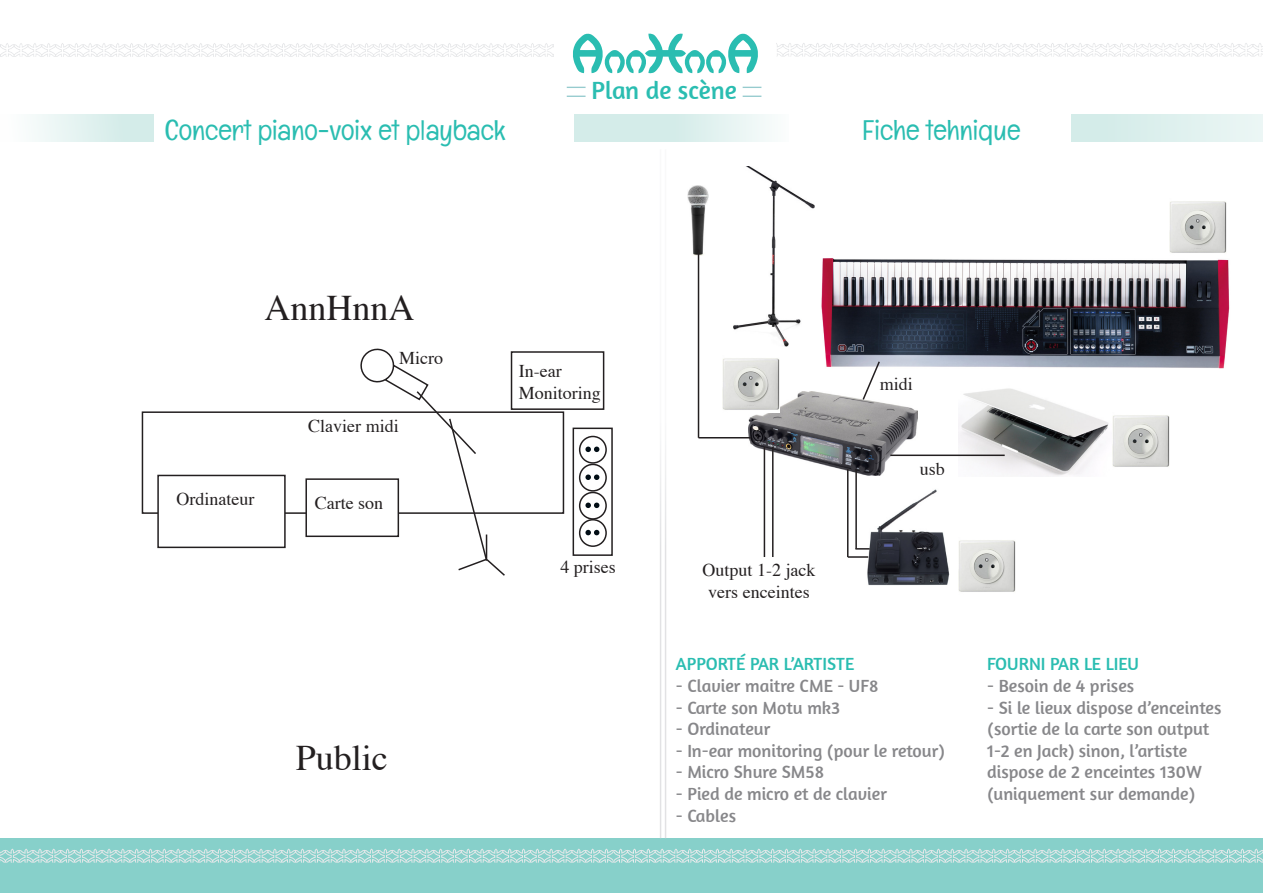
<style>
.page{position:relative;width:1263px;height:893px;background:#fff}
.page>*{position:absolute;margin:0;border:0;box-sizing:border-box;transform-origin:0 0}
.t1{font:36px "Times";color:#231f20}
.t2{font:28.5px "Englebert";color:#2abdb1}
.t3{font:25.5px "Amaranth";color:#2abdb1}
.t4{font:18px/21.6px "Amaranth";color:#87878a}
.t5{font:18px "Times";color:#231f20}
.t6{font:18px "Amaranth";color:#2abdb1}
</style>
<div class="page">
<div style="left:0;top:114px;width:154px;height:27px;background:linear-gradient(to right,#fffefe,#cde9e6)"></div>
<div style="left:0;top:839px;width:1263px;height:54px;background:#87d0ca"></div>
<img style="left:1167px;top:849px;width:89px;height:4px">
<img style="left:1006px;top:849px;width:84px;height:2px">
<img style="left:718px;top:851px;width:537px;height:10px">
<img style="left:522px;top:849px;width:84px;height:4px">
<img style="left:287px;top:849px;width:84px;height:2px">
<img style="left:3px;top:851px;width:598px;height:10px">
<img style="left:77px;top:45px;width:477px;height:11px">
<img style="left:1171px;top:43px;width:88px;height:4px">
<img style="left:982px;top:43px;width:84px;height:2px">
<img style="left:777px;top:45px;width:453px;height:11px">
<svg style="left:573px;top:33px;width:185px;height:40px"></svg>
<svg style="left:567px;top:87px;width:18px;height:1px"></svg>
<svg style="left:567px;top:96px;width:18px;height:1px"></svg>
<svg style="left:743px;top:87px;width:18px;height:1px"></svg>
<svg style="left:743px;top:96px;width:18px;height:1px"></svg>
<div style="left:575px;top:114px;width:91px;height:27px;background:#d4ece9"></div>
<div style="left:1071px;top:114px;width:192px;height:27px;background:linear-gradient(to right,#d0eae7,#ebf6f4)"></div>
<div style="left:659px;top:114px;width:129px;height:27px;background:linear-gradient(to right,#d0eae7,#fafdfc)"></div>
<img style="left:688px;top:185px;width:21px;height:70px">
<img style="left:733px;top:167px;width:81px;height:179px">
<img style="left:821px;top:258px;width:409px;height:111px">
<img style="left:749px;top:392px;width:169px;height:83px">
<img style="left:959px;top:388px;width:150px;height:88px">
<svg style="left:861px;top:360px;width:20px;height:41px"></svg>
<hr style="left:890px;top:455px;width:115px;height:1px;background:#231f20">
<hr style="left:698px;top:249px;width:1px;height:189px;background:#231f20">
<hr style="left:698px;top:437px;width:53px;height:1px;background:#231f20">
<hr style="left:764px;top:447px;width:1px;height:110px;background:#231f20">
<hr style="left:772px;top:447px;width:1px;height:110px;background:#231f20">
<hr style="left:847px;top:469px;width:1px;height:88px;background:#231f20">
<hr style="left:855px;top:469px;width:2px;height:80px;background:#231f20">
<img style="left:867px;top:489px;width:82px;height:96px">
<svg style="left:855px;top:548px;width:15px;height:2px"></svg>
<hr style="left:848px;top:556px;width:20px;height:2px;background:#231f20">
<img style="left:958px;top:540px;width:57px;height:52px">
<img style="left:1112px;top:415px;width:57px;height:52px">
<img style="left:722px;top:358px;width:57px;height:54px">
<img style="left:1169px;top:201px;width:57px;height:52px">
<div style="left:142px;top:411px;width:422px;height:103px;border:2px solid #231f20"></div>
<div style="left:158px;top:475px;width:127px;height:72px;background:#fff"></div>
<div style="left:157px;top:475px;width:129px;height:73px;border:2px solid #231f20"></div>
<div style="left:306px;top:479px;width:92px;height:57px;background:#fff"></div>
<div style="left:305px;top:478px;width:94px;height:59px;border:2px solid #231f20"></div>
<div style="left:511px;top:351px;width:93px;height:59px;border:2px solid #231f20"></div>
<div style="left:573px;top:428px;width:40px;height:128px;border:2px solid #231f20"></div>
<div style="left:579px;top:519px;width:28px;height:28px;border:2px solid #231f20;border-radius:50%"></div>
<svg style="left:585px;top:530px;width:14px;height:5px"></svg>
<div style="left:579px;top:464px;width:28px;height:28px;border:2px solid #231f20;border-radius:50%"></div>
<svg style="left:585px;top:474px;width:14px;height:6px"></svg>
<div style="left:579px;top:492px;width:28px;height:28px;border:2px solid #231f20;border-radius:50%"></div>
<svg style="left:585px;top:503px;width:14px;height:5px"></svg>
<div style="left:579px;top:436px;width:28px;height:28px;border:2px solid #231f20;border-radius:50%"></div>
<svg style="left:585px;top:447px;width:14px;height:5px"></svg>
<svg style="left:357px;top:348px;width:149px;height:228px"></svg>
<p class="t3" style="left:591px;top:75px;width:147px">Plan de scène</p>
<p class="t2" style="left:165px;top:112px;width:342px">Concert piano-voix et playback</p>
<p class="t2" style="left:862px;top:112px;width:159px">Fiche tehnique</p>
<p class="t1" style="left:265px;top:274px;width:151px">AnnHnnA</p>
<p class="t5" style="left:399px;top:341px;width:45px">Micro</p>
<p class="t5" style="left:308px;top:409px;width:92px">Clavier midi</p>
<p class="t5" style="left:176px;top:482px;width:79px">Ordinateur</p>
<p class="t5" style="left:315px;top:486px;width:70px">Carte son</p>
<p class="t1" style="left:296px;top:724px;width:94px">Public</p>
<p class="t5" style="left:519px;top:354px;width:44px">In-ear</p>
<p class="t5" style="left:519px;top:376px;width:84px">Monitoring</p>
<p class="t5" style="left:560px;top:550px;width:57px">4 prises</p>
<p class="t5" style="left:880px;top:367px;width:35px">midi</p>
<p class="t5" style="left:702px;top:553px;width:114px">Output 1-2 jack</p>
<p class="t5" style="left:708px;top:575px;width:103px">vers enceintes</p>
<p class="t5" style="left:920px;top:452px;width:27px">usb</p>
<p class="t6" style="left:676px;top:654px;width:180px">APPORTÉ PAR L’ARTISTE</p>
<p class="t4" style="left:676px;top:675px;width:204px">- Clavier maitre CME - UF8</p>
<p class="t4" style="left:676px;top:696px;width:166px">- Carte son Motu mk3</p>
<p class="t4" style="left:676px;top:718px;width:96px">- Ordinateur</p>
<p class="t4" style="left:676px;top:740px;width:270px">- In-ear monitoring (pour le retour)</p>
<p class="t4" style="left:676px;top:761px;width:150px">- Micro Shure SM58</p>
<p class="t4" style="left:676px;top:783px;width:213px">- Pied de micro et de clavier</p>
<p class="t4" style="left:676px;top:804px;width:62px">- Cables</p>
<p class="t6" style="left:987px;top:654px;width:153px">FOURNI PAR LE LIEU</p>
<p class="t4" style="left:987px;top:675px;width:149px">- Besoin de 4 prises</p>
<p class="t4" style="left:987px;top:696px;width:236px">- Si le lieux dispose d’enceintes (sortie de la carte son output<br>1-2 en Jack) sinon, l’artiste dispose de 2 enceintes 130W (uniquement sur demande)</p>
</div>
